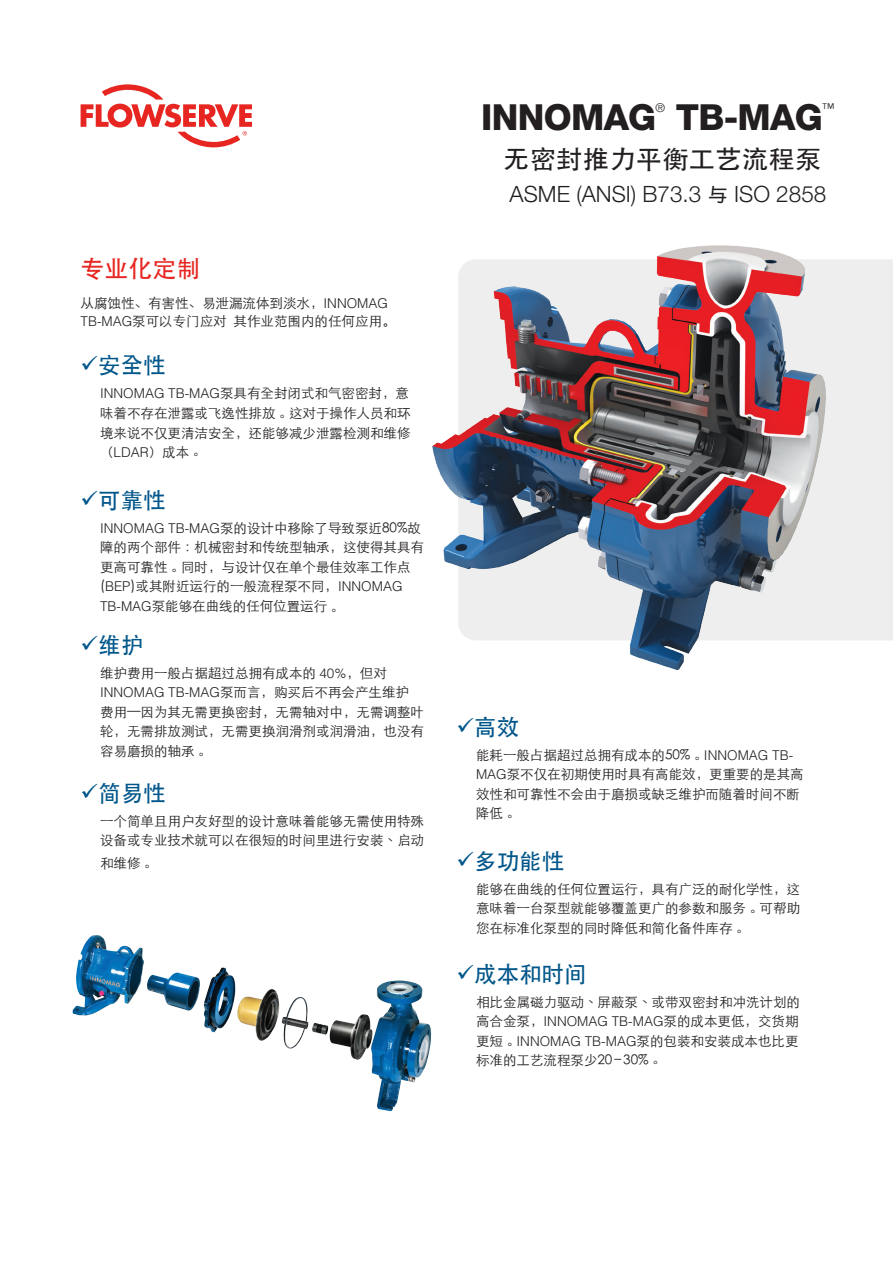
<style>
.page{position:relative;width:893px;height:1263px;background:#fff}
.page>*{position:absolute;margin:0;border:0;box-sizing:border-box;transform-origin:0 0}
.Brochure_Title{font:800 36px "Helvetica Neue LT Std";letter-spacing:-.02em;color:#231f20}
.ParaStyle11-Leading{font:500 25.5px "ST Heiti TC";letter-spacing:.01em;color:#231f20}
.ParaStyle01-Leading{font:500 24px "ST Heiti TC";color:#e72621}
.PSS-Sub_Header{font:500 22.5px "ST Heiti TC";color:#00568a}
.Brochure_Title-2{font:300 22.5px "Helvetica Neue LT Std";color:#231f20}
.ParaStyle02-Leading{font:300 13.5px/19.5px "ST Heiti TC";color:#231f20}
.ParaStyle18-Leading{font:300 13.5px/18px "ST Heiti SC";color:#231f20}
.Brochure_Title-3{font:300 13.5px "Helvetica LT Std";color:#231f20}
.Brochure_Title-4{font:300 12px "Helvetica LT Std";color:#231f20}
.s1{font-family:"Helvetica LT Std"}
.s2{font-family:"ST Heiti SC"}
.s3{font-family:"Arial Unicode MS";font-weight:400;font-size:19.5px}
</style>
<div class="page">
<div style="left:857px;top:259px;width:36px;height:381px;background:#efeeee"></div>
<svg style="left:81px;top:84px;width:171px;height:63px"></svg>
<img style="left:432px;top:245px;width:425px;height:425px">
<img style="left:72px;top:935px;width:149px;height:93px">
<p class="ParaStyle01-Leading" style="left:81px;top:255px;width:121px">专业化定制</p>
<p class="ParaStyle18-Leading" style="left:81px;top:293px;width:317px">从腐蚀性、有害性、易泄漏流体到淡水，<span class="s1">INNOMAG<br>TB-MAG</span>泵可以专门应对 其作业范围内的任何应用。</p>
<p class="PSS-Sub_Header" style="left:81px;top:353px;width:87px">✓安全性</p>
<p class="ParaStyle02-Leading" style="left:100px;top:382px;width:312px;text-align:justify"><span class="s1">INNOMAG TB-MAG</span><span class="s2">泵</span>具有全封闭式和气密密封<span class="s2">，</span>意味着不存在泄露或飞逸性排放。这对于操作人员和环境来说不仅更清洁安全<span class="s2">，</span>还能够减少泄露检测和维修（<span class="s1">LDAR</span>）成本。</p>
<p class="PSS-Sub_Header" style="left:81px;top:487px;width:87px">✓可靠性</p>
<p class="ParaStyle02-Leading" style="left:100px;top:517px;width:325px"><span class="s1">INNOMAG TB-MAG</span><span class="s2">泵</span>的设计中移除了导致泵近80%故障的两个部件：机械密封和传统型轴承<span class="s2">，</span>这使得<span class="s2">其</span>具有更高可靠性。同时<span class="s2">，</span>与设计仅在单个最佳效率工作点(<span class="s1">BEP</span>)或其附近运行的一般流程泵不同<span class="s2">，</span><span class="s1">INNOMAG<br>TB-MAG</span><span class="s2">泵</span>能够在曲线的任何位置运行。</p>
<p class="PSS-Sub_Header" style="left:81px;top:632px;width:64px">✓维护</p>
<p class="ParaStyle02-Leading" style="left:100px;top:661px;width:325px">维护费用一般占据超过总拥有成本的 <span class="s1">40%</span><span class="s2">，</span>但对<br><span class="s1">INNOMAG TB-MAG</span><span class="s2">泵</span>而言<span class="s2">，</span>购买后不再会产生维护费用—因为其无需更换密封<span class="s2">，</span>无需轴对中<span class="s2">，</span>无需调整叶轮<span class="s2">，</span>无需排放测试<span class="s2">，</span>无需更换润滑剂或润滑油<span class="s2">，</span>也没有容易磨损的轴承。</p>
<p class="PSS-Sub_Header" style="left:81px;top:780px;width:87px">✓简易性</p>
<p class="ParaStyle02-Leading" style="left:100px;top:810px;width:325px">一个简单且用户友好型的设计意味着能够无需使用特殊设备或专业技术就可以在很短的时间里进行安装、启动</p>
<p class="ParaStyle02-Leading" style="left:100px;top:852px;width:55px">和维修。</p>
<p class="Brochure_Title" style="left:481px;top:96px;width:177px">INNOMAG</p>
<p class="Brochure_Title-4" style="left:656px;top:101px;width:11px">®</p>
<p class="Brochure_Title" style="left:676px;top:96px;width:149px">TB-MAG</p>
<p class="Brochure_Title-3" style="left:822px;top:100px;width:14px">™</p>
<p class="ParaStyle11-Leading" style="left:503px;top:145px;width:320px">无密封推力平衡工艺流程泵</p>
<p class="Brochure_Title-2" style="left:510px;top:180px;width:318px">ASME (ANSI) B73.3 <span class="s3">与</span> ISO 2858</p>
<p class="PSS-Sub_Header" style="left:456px;top:714px;width:64px">✓高效</p>
<p class="ParaStyle02-Leading" style="left:476px;top:743px;width:329px">能耗一般占据超过总拥有成本的50%。<span class="s1">INNOMAG TB-<br>MAG</span><span class="s2">泵</span>不仅在初期使用时具有高能效<span class="s2">，</span>更重要的是其高效性和可靠性不会由于磨损或缺乏维护而随着时间不断降低。</p>
<p class="PSS-Sub_Header" style="left:456px;top:848px;width:109px">✓多功能性</p>
<p class="ParaStyle02-Leading" style="left:476px;top:878px;width:326px;text-align:justify">能够在曲线的任何位置运行<span class="s2">，</span>具有广泛的耐化学性<span class="s2">，</span>这意味着一台泵型就能够覆盖更广的参数和服务。可帮助您在标准化泵型的同时降低和简化备件库存。</p>
<p class="PSS-Sub_Header" style="left:456px;top:961px;width:132px">✓成本和时间</p>
<p class="ParaStyle02-Leading" style="left:476px;top:990px;width:326px;text-align:justify">相比金属磁力<span class="s2">驱动</span>、屏蔽泵、或<span class="s2">带双密封和冲洗计划的高合金泵，</span><span class="s1">INNOMAG TB-MAG</span><span class="s2">泵</span>的成本更低<span class="s2">，</span>交货期更短。<span class="s1">INNOMAG TB-MAG</span><span class="s2">泵</span>的包装和安装成本也比更标准的工艺流程泵少20 – 30%。</p>
</div>
